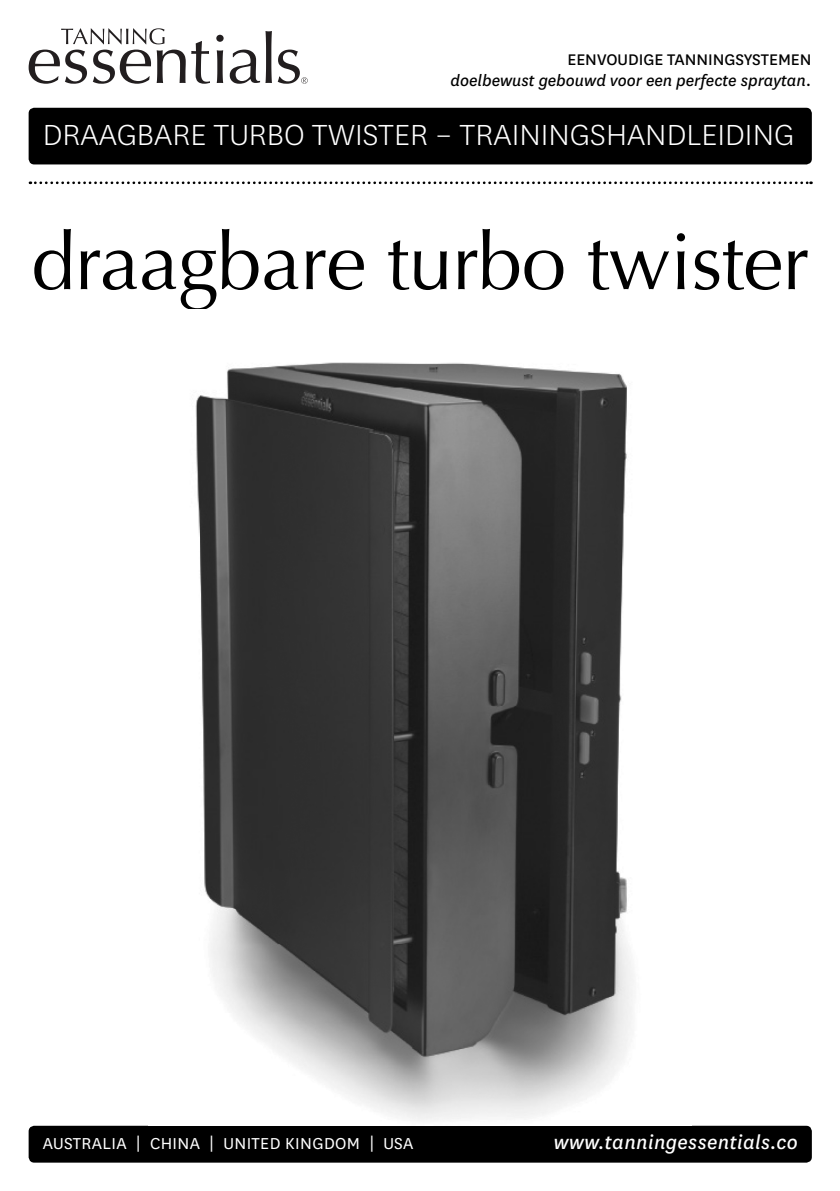
<style>
.page{position:relative;width:840px;height:1191px;background:#fff}
.page>*{position:absolute;margin:0;border:0;box-sizing:border-box;transform-origin:0 0}
.t1{font:80px "Optima";letter-spacing:-.01em;color:#000}
.t2{font:300 34px "National";color:#fff}
.t3{font:italic 22px "National";letter-spacing:.02em;color:#fff}
.t4{font:18.4px "National";letter-spacing:.02em;color:#fff}
.t5{font:italic 18px "National";color:#000}
.t6{font:18px "National";color:#000}
</style>
<div class="page">
<div style="left:29px;top:108px;width:782px;height:56px;background:#000;border-radius:6px"></div>
<svg style="left:29px;top:28px;width:181px;height:56px"></svg>
<svg style="left:216px;top:35px;width:7px;height:7px"></svg>
<svg style="left:217px;top:50px;width:6px;height:33px"></svg>
<svg style="left:229px;top:31px;width:78px;height:53px"></svg>
<svg style="left:30px;top:181px;width:781px;height:3px"></svg>
<div style="left:29px;top:1125px;width:782px;height:37px;background:#000;border-radius:6px"></div>
<img style="left:195px;top:362px;width:439px;height:759px">
<p class="t6" style="left:567px;top:47px;width:245px">EENVOUDIGE TANNINGSYSTEMEN</p>
<p class="t5" style="left:450px;top:69px;width:362px">doelbewust gebouwd voor een perfecte spraytan.</p>
<p class="t2" style="left:43px;top:114px;width:752px">DRAAGBARE TURBO TWISTER – TRAININGSHANDLEIDING</p>
<h1 class="t1" style="left:31px;top:215px;width:779px">draagbare turbo twister</h1>
<p class="t4" style="left:43px;top:1131px;width:372px">AUSTRALIA | CHINA | UNITED KINGDOM | USA</p>
<p class="t3" style="left:553px;top:1128px;width:245px">www.tanningessentials.co</p>
</div>
